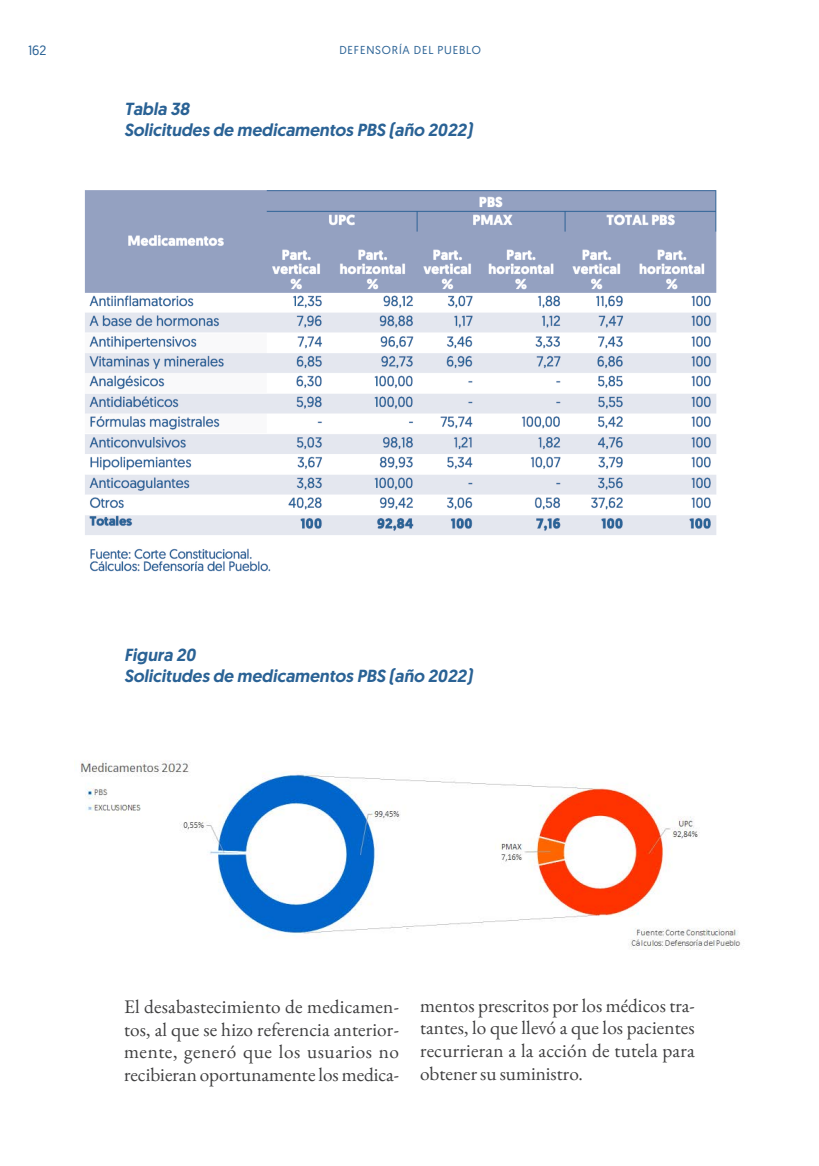
<style>
.page{position:relative;width:819px;height:1166px;background:#fff}
.page>*{position:absolute;margin:0;border:0;box-sizing:border-box;transform-origin:0 0}
.Cuerpo{font:19.25px/22.8px "EB Garamond";color:#3e3e3f;text-align:justify}
.notas_titulos_graficas_y_tablas{font:italic 500 17.5px "Geomanist";color:#2a6295}
.t1{font:13.47px "Geomanist";color:#2a6295}
.t2{font:11.55px "Geomanist";letter-spacing:.07em;color:#2a6295}
</style>
<div class="page">
<img style="left:84px;top:190px;width:633px;height:382px">
<img style="left:74px;top:760px;width:667px;height:190px">
<p class="t1" style="left:28px;top:41px;width:20px">162</p>
<p class="t2" style="left:339px;top:42px;width:143px">DEFENSORÍA DEL PUEBLO</p>
<p class="notas_titulos_graficas_y_tablas" style="left:124px;top:97px;width:67px">Tabla 38</p>
<p class="notas_titulos_graficas_y_tablas" style="left:124px;top:118px;width:349px">Solicitudes de medicamentos PBS (año 2022)</p>
<p class="notas_titulos_graficas_y_tablas" style="left:124px;top:643px;width:73px">Figura 20</p>
<p class="notas_titulos_graficas_y_tablas" style="left:124px;top:664px;width:349px">Solicitudes de medicamentos PBS (año 2022)</p>
<p class="Cuerpo" style="left:124px;top:995px;width:276px">El desabastecimiento de medicamen&shy;tos, al que se hizo referencia anterior&shy;mente, generó que los usuarios no recibieran oportunamente los medica-</p>
<p class="Cuerpo" style="left:420px;top:994px;width:276px">mentos prescritos por los médicos tra&shy;tantes, lo que llevó a que los pacientes recurrieran a la acción de tutela para obtener su suministro.</p>
</div>
